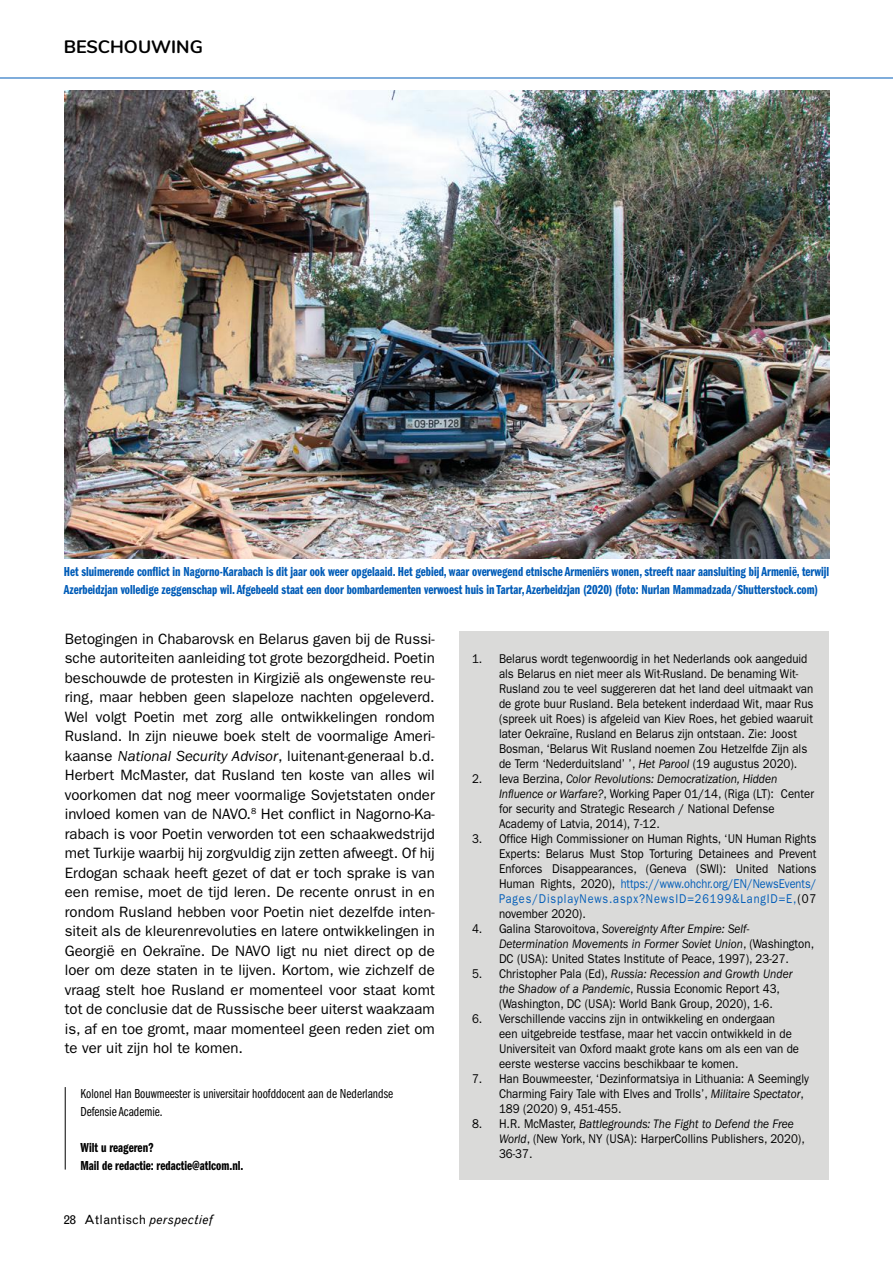
<style>
.page{position:relative;width:893px;height:1263px;background:#fff}
.page>*{position:absolute;margin:0;border:0;box-sizing:border-box;transform-origin:0 0}
.t1{font:700 18px "Nunito";color:#000}
.t2{font:15px/19.5px "Franklin Gothic";color:#000;text-align:justify}
.t3{font:13.5px/18px "Franklin Gothic Demi Cmpr";color:#005cb8}
.t4{font:13.5px/18px "Franklin Gothic Book Cmpr";color:#000}
.t5{font:13.5px/18px "Franklin Gothic Demi Cmpr";color:#000}
.t6{font:12.75px/15px "Franklin Gothic";color:#000;scale:.9 1}
.t7{font:12.75px "Grotesque";color:#000}
.s1{font-style:italic}
.s2{color:#005cb8}
</style>
<div class="page">
<hr style="left:0;top:78px;width:893px;height:1px;background:#005cb8">
<hr style="left:65px;top:1087px;width:1px;height:82px;background:#000">
<div style="left:459px;top:631px;width:370px;height:549px;background:#dadad9"></div>
<img style="left:65px;top:91px;width:764px;height:467px">
<h1 class="t1" style="left:64px;top:34px;width:141px">BESCHOUWING</h1>
<p class="t3" style="left:64px;top:563px;width:767px">Het sluimerende conflict in Nagorno-Karabach is dit jaar ook weer opgelaaid. Het gebied, waar overwegend etnische Armeniërs wonen, streeft naar aansluiting bij Armenië, terwijl<br>Azerbeidzjan volledige zeggenschap wil. Afgebeeld staat een door bombardementen verwoest huis in Tartar, Azerbeidzjan (2020) (foto: Nurlan Mammadzada/Shutterstock.com)</p>
<p class="t2" style="left:65px;top:629px;width:371px">Betogingen in Chabarovsk en Belarus gaven bij de Russi&shy;sche autoriteiten aanleiding tot grote bezorgdheid. Poetin beschouwde de protesten in Kirgizië als ongewenste reu&shy;ring, maar hebben geen slapeloze nachten opgeleverd.<br>Wel volgt Poetin met zorg alle ontwikkelingen rondom Rusland. In zijn nieuwe boek stelt de voormalige Ameri&shy;kaanse <span class="s1">National Security Advisor</span>, luitenant-generaal b.d.<br>Herbert McMaster, dat Rusland ten koste van alles wil voorkomen dat nog meer voormalige Sovjetstaten onder invloed komen van de NAVO.<sup>8</sup> Het conflict in Nagorno-Ka&shy;rabach is voor Poetin verworden tot een schaakwedstrijd met Turkije waarbij hij zorgvuldig zijn zetten afweegt. Of hij Erdogan schaak heeft gezet of dat er toch sprake is van een remise, moet de tijd leren. De recente onrust in en rondom Rusland hebben voor Poetin niet dezelfde inten&shy;siteit als de kleurenrevoluties en latere ontwikkelingen in Georgië en Oekraïne. De NAVO ligt nu niet direct op de loer om deze staten in te lijven. Kortom, wie zichzelf de vraag stelt hoe Rusland er momenteel voor staat komt tot de conclusie dat de Russische beer uiterst waakzaam is, af en toe gromt, maar momenteel geen reden ziet om te ver uit zijn hol te komen.</p>
<p class="t4" style="left:80px;top:1084px;width:314px">Kolonel Han Bouwmeester is universitair hoofddocent aan de Nederlandse<br>Defensie Academie.</p>
<p class="t5" style="left:80px;top:1138px;width:165px">Wilt u reageren?<br>Mail de redactie: redactie@atlcom.nl.</p>
<p class="t7" style="left:64px;top:1212px;width:151px">28 Atlantisch <span class="s1">perspectief</span></p>
<p class="t6" style="left:499px;top:651px;width:351px;text-indent:-27px">1. Belarus wordt tegenwoordig in het Nederlands ook aangeduid als Belarus en niet meer als Wit-Rusland. De benaming Wit-Rusland zou te veel suggereren dat het land deel uitmaakt van de grote buur Rusland. Bela betekent inderdaad Wit, maar Rus (spreek uit Roes) is afgeleid van Kiev Roes, het gebied waaruit later Oekraïne, Rusland en Belarus zijn ontstaan. Zie: Joost Bosman, ‘Belarus Wit Rusland noemen Zou Hetzelfde Zijn als de Term ‘Nederduitsland’ ’, <span class="s1">Het Parool</span> (19 augustus 2020).</p>
<p class="t6" style="left:499px;top:771px;width:351px;text-indent:-27px">2. Ieva Berzina, <span class="s1">Color Revolutions: Democratization, Hidden Influence or Warfare?</span>, Working Paper 01/14, (Riga (LT): Center for security and Strategic Research / National Defense Academy of Latvia, 2014), 7-12.</p>
<p class="t6" style="left:499px;top:831px;width:354px;text-align:justify;text-indent:-27px">3. Office High Commissioner on Human Rights, ‘UN Human Rights Experts: Belarus Must Stop Torturing Detainees and Prevent Enforces Disappearances, (Geneva (SWI): United Nations Human Rights, 2020), <span class="s2">https://www.ohchr.org/EN/NewsEvents/ Pages/DisplayNews.aspx?NewsID=26199&amp;LangID=E,</span>(07 november 2020).</p>
<p class="t6" style="left:499px;top:921px;width:352px;text-indent:-27px">4. Galina Starovoitova, <span class="s1">Sovereignty After Empire: Self-<br>Determination Movements in Former Soviet Union</span>, (Washington,<br>DC (USA): United States Institute of Peace, 1997), 23-27.</p>
<p class="t6" style="left:499px;top:966px;width:328px;text-indent:-27px">5. Christopher Pala (Ed), <span class="s1">Russia: Recession and Growth Under the Shadow of a Pandemic</span>, Russia Economic Report 43, (Washington, DC (USA): World Bank Group, 2020), 1-6.</p>
<p class="t6" style="left:499px;top:1011px;width:335px;text-indent:-27px">6. Verschillende vaccins zijn in ontwikkeling en ondergaan<br>een uitgebreide testfase, maar het vaccin ontwikkeld in de Universiteit van Oxford maakt grote kans om als een van de eerste westerse vaccins beschikbaar te komen.</p>
<p class="t6" style="left:499px;top:1071px;width:346px;text-indent:-27px">7. Han Bouwmeester, ‘Dezinformatsiya in Lithuania: A Seemingly<br>Charming Fairy Tale with Elves and Trolls’, <span class="s1">Militaire Spectator</span>,<br>189 (2020) 9, 451-455.</p>
<p class="t6" style="left:499px;top:1116px;width:341px;text-indent:-27px">8. H.R. McMaster, <span class="s1">Battlegrounds: The Fight to Defend the Free<br>World</span>, (New York, NY (USA): HarperCollins Publishers, 2020),<br>36-37.</p>
</div>
